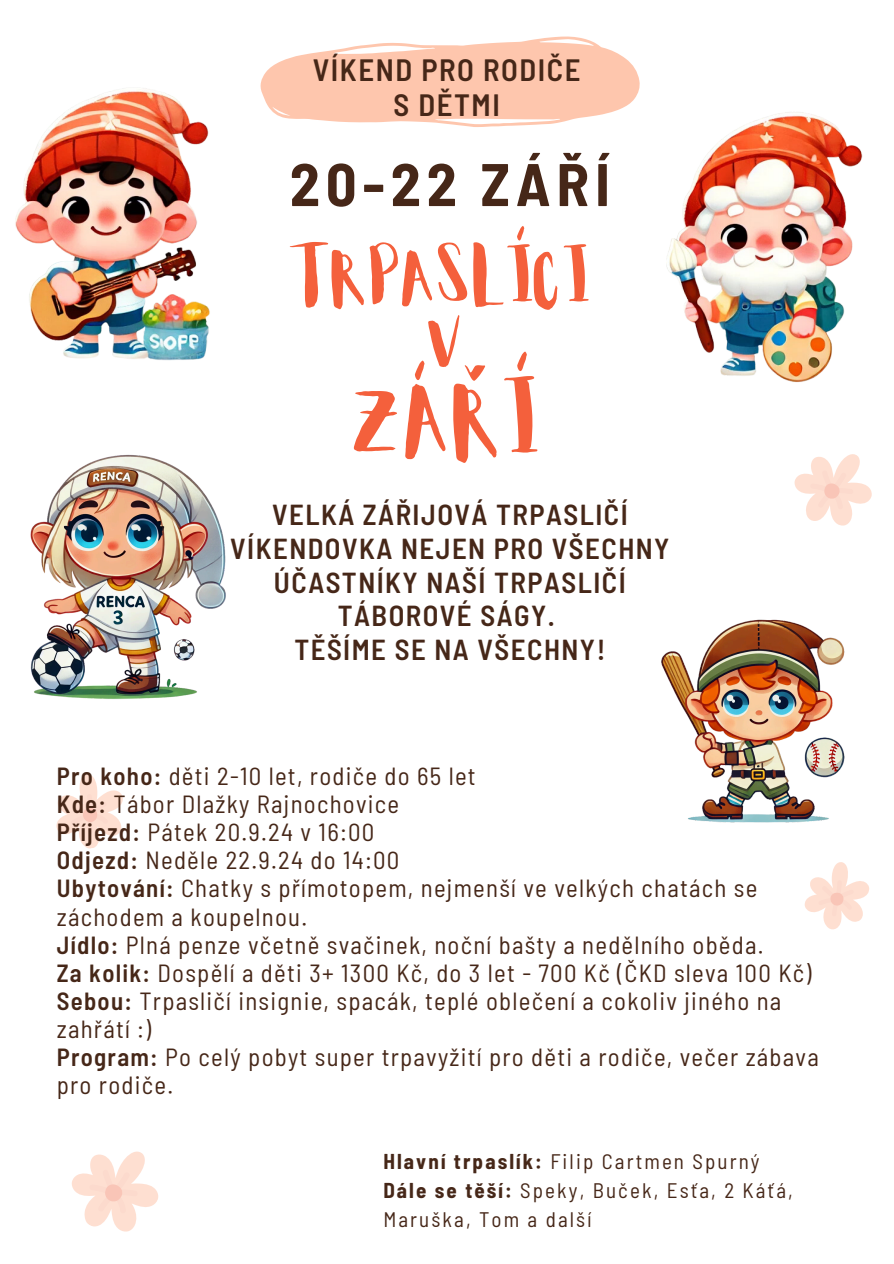
<style>
.page{position:relative;width:894px;height:1264px;background:#fff}
.page>*{position:absolute;margin:0;border:0;box-sizing:border-box;transform-origin:0 0}
.t1{font:83.4px "Aloja Extended";color:#f4603c}
.t2{font:62.4px "Aloja Extended";color:#f4603c}
.t3{font:60.9px "Aloja Extended";color:#f4603c}
.t4{font:700 semi-condensed 60px "Barlow";letter-spacing:.1em;color:#462718}
.t5{font:600 semi-condensed 30.75px/35.7px "Barlow";letter-spacing:.05em;color:#462718;text-align:center}
.t6{font:600 semi-condensed 28.8px/33.8px "Barlow";letter-spacing:.05em;color:#462718;text-align:center}
.t7{font:semi-condensed 24.75px/28.2px "Barlow";letter-spacing:.05em;color:#462718}
.t8{font:semi-condensed 21px/28.2px "Barlow";letter-spacing:.1em;color:#462718}
.s1{font-weight:600}
.s2{font-weight:700}
</style>
<div class="page">
<svg style="left:804px;top:862px;width:65px;height:67px"></svg>
<svg style="left:794px;top:454px;width:78px;height:72px"></svg>
<svg style="left:72px;top:1151px;width:87px;height:81px"></svg>
<svg style="left:56px;top:774px;width:67px;height:75px"></svg>
<svg style="left:260px;top:36px;width:380px;height:91px"></svg>
<img style="left:666px;top:112px;width:197px;height:270px">
<img style="left:15px;top:88px;width:195px;height:273px">
<img style="left:30px;top:454px;width:196px;height:245px">
<img style="left:661px;top:619px;width:184px;height:204px">
<p class="t5" style="left:312px;top:50px;width:269px">VÍKEND PRO RODIČE<br>S DĚTMI</p>
<p class="t4" style="left:290px;top:146px;width:321px">20-22 ZÁŘÍ</p>
<h1 class="t2" style="left:299px;top:248px;width:297px">TRPASLÍCI</h1>
<h1 class="t3" style="left:428px;top:316px;width:39px">V</h1>
<h1 class="t1" style="left:354px;top:381px;width:187px">ZÁŘÍ</h1>
<h4 class="t6" style="left:230px;top:496px;width:440px">VELKÁ ZÁŘIJOVÁ TRPASLIČÍ<br>VÍKENDOVKA NEJEN PRO VŠECHNY<br>ÚČASTNÍKY NAŠÍ TRPASLIČÍ<br>TÁBOROVÉ SÁGY.<br>TĚŠÍME SE NA VŠECHNY!</h4>
<h2 class="t7" style="left:57px;top:760px;width:763px"><span class="s1">Pro koho:</span> děti 2-10 let, rodiče do 65 let<br><span class="s1">Kde:</span> Tábor Dlažky Rajnochovice<br><span class="s1">Příjezd:</span> Pátek 20.9.24 v 16:00<br><span class="s1">Odjezd:</span> Neděle 22.9.24 do 14:00<br><span class="s1">Ubytování:</span> Chatky s přímotopem, nejmenší ve velkých chatách se záchodem a koupelnou.<br><span class="s1">Jídlo:</span> Plná penze včetně svačinek, noční bašty a nedělního oběda.<br><span class="s1">Za kolik:</span> Dospělí a děti 3+ 1300 Kč, do 3 let - 700 Kč (ČKD sleva 100 Kč)<br><span class="s1">Sebou:</span> Trpasličí insignie, spacák, teplé oblečení a cokoliv jiného na zahřátí :)<br><span class="s1">Program:</span> Po celý pobyt super trpavyžití pro děti a rodiče, večer zábava pro rodiče.</h2>
<p class="t8" style="left:383px;top:1146px;width:377px"><span class="s2">Hlavní trpaslík:</span> Filip Cartmen Spurný</p>
<h3 class="t8" style="left:383px;top:1175px;width:411px"><span class="s2">Dále se těší:</span> Speky, Buček, Esťa, 2 Káťá,<br>Maruška, Tom a další</h3>
</div>
